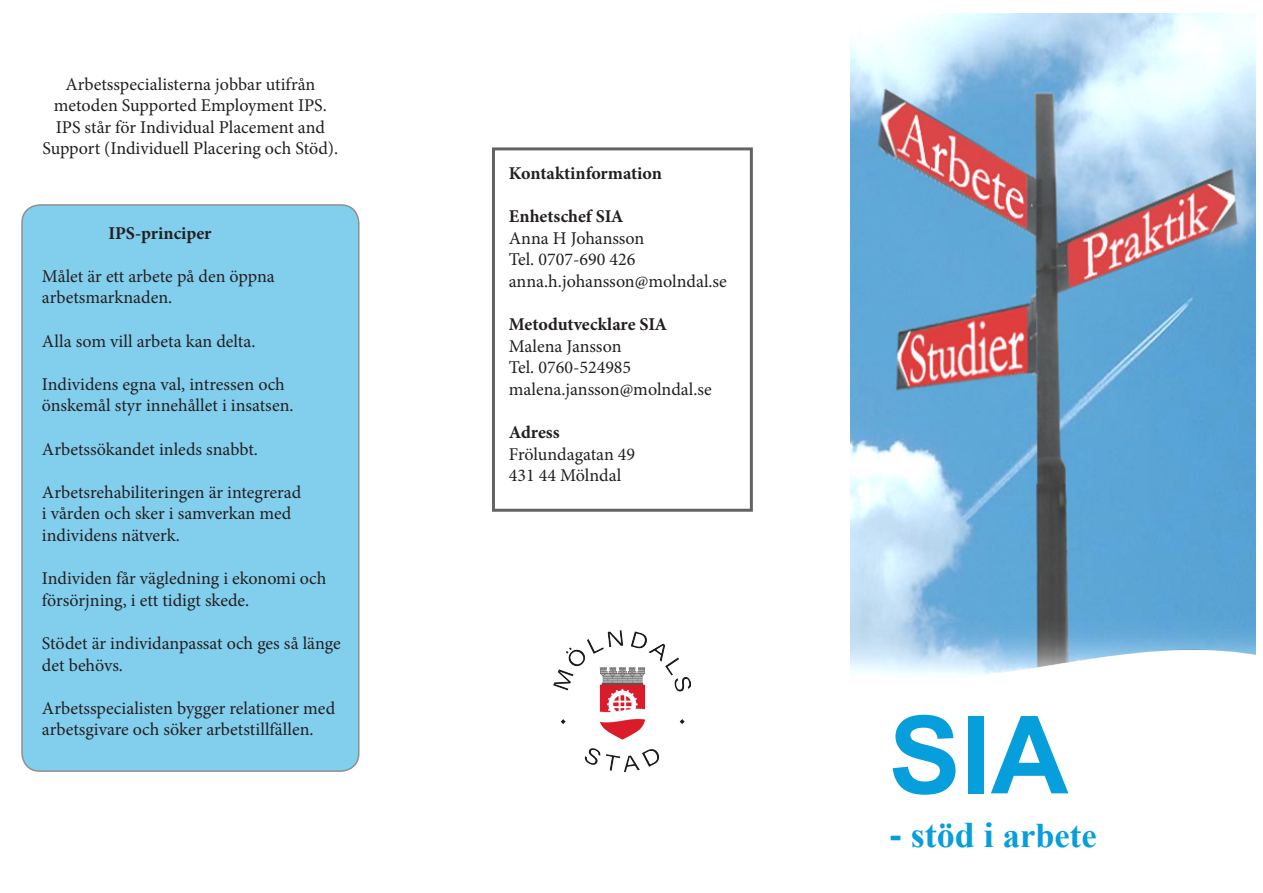
<style>
.page{position:relative;width:1263px;height:893px;background:#fff}
.page>*{position:absolute;margin:0;border:0;box-sizing:border-box;transform-origin:0 0}
.t1{font:700 108px "Arial";color:#069edb}
.t2{font:700 34.5px "Times New Roman";color:#069edb}
.t3{font:18px/21.6px "Minion Pro";color:#231f20}
.t4{font:700 18px "Minion Pro";color:#231f20}
.s1{font-weight:700}
.s2{font-family:"Arial";font-size:36px}
.s3{font-size:36px}
</style>
<div class="page">
<div style="left:22px;top:205px;width:337px;height:566px;background:#82ceed;border-radius:18px"></div>
<div style="left:21px;top:204px;width:338px;height:568px;border:2px solid #231f20;border-radius:18px"></div>
<img style="left:850px;top:13px;width:405px;height:635px">
<img style="left:850px;top:648px;width:406px;height:28px">
<img style="left:554px;top:630px;width:137px;height:142px">
<p class="t3" style="left:54px;top:73px;width:275px;text-align:center">Arbetsspecialisterna jobbar utifrån metoden Supported Employment IPS.</p>
<p class="t3" style="left:42px;top:116px;width:297px;text-align:center">IPS står för Individual Placement and<br>Support (Individuell Placering och Stöd).</p>
<p class="t4" style="left:108px;top:220px;width:105px">IPS-principer</p>
<p class="t3" style="left:42px;top:265px;width:234px">Målet är ett arbete på den öppna arbetsmarknaden.</p>
<p class="t3" style="left:42px;top:330px;width:215px">Alla som vill arbeta kan delta.</p>
<p class="t3" style="left:42px;top:373px;width:253px">Individens egna val, intressen och önskemål styr innehållet i insatsen.</p>
<p class="t3" style="left:42px;top:438px;width:217px">Arbetssökandet inleds snabbt.</p>
<p class="t3" style="left:42px;top:481px;width:261px">Arbetsrehabiliteringen är integrerad i vården och sker i samverkan med individens nätverk.</p>
<p class="t3" style="left:42px;top:568px;width:286px">Individen får vägledning i ekonomi och försörjning, i ett tidigt skede.</p>
<p class="t3" style="left:42px;top:632px;width:300px">Stödet är individanpassat och ges så länge det behövs.</p>
<p class="t3" style="left:42px;top:697px;width:295px">Arbetsspecialisten bygger relationer med arbetsgivare och söker arbetstillfällen.</p>
<p class="t4" style="left:509px;top:160px;width:155px">Kontaktinformation</p>
<p class="t3" style="left:509px;top:206px;width:220px"><span class="s1">Enhetschef SIA<br></span>Anna H Johansson<br>Tel. 0707-690 426 anna.h.johansson@molndal.se</p>
<p class="t3" style="left:509px;top:314px;width:204px"><span class="s1">Metodutvecklare SIA<br></span>Malena Jansson<br>Tel. 0760-524985 malena.jansson@molndal.se</p>
<p class="t3" style="left:509px;top:422px;width:128px"><span class="s1">Adress<br></span>Frölundagatan 49<br>431 44 Mölndal</p>
<p class="t1" style="left:889px;top:683px;width:182px">SIA</p>
<p class="t2" style="left:889px;top:811px;width:209px"><span class="s2">-</span> <span class="s3">stöd i</span> arbete</p>
</div>
